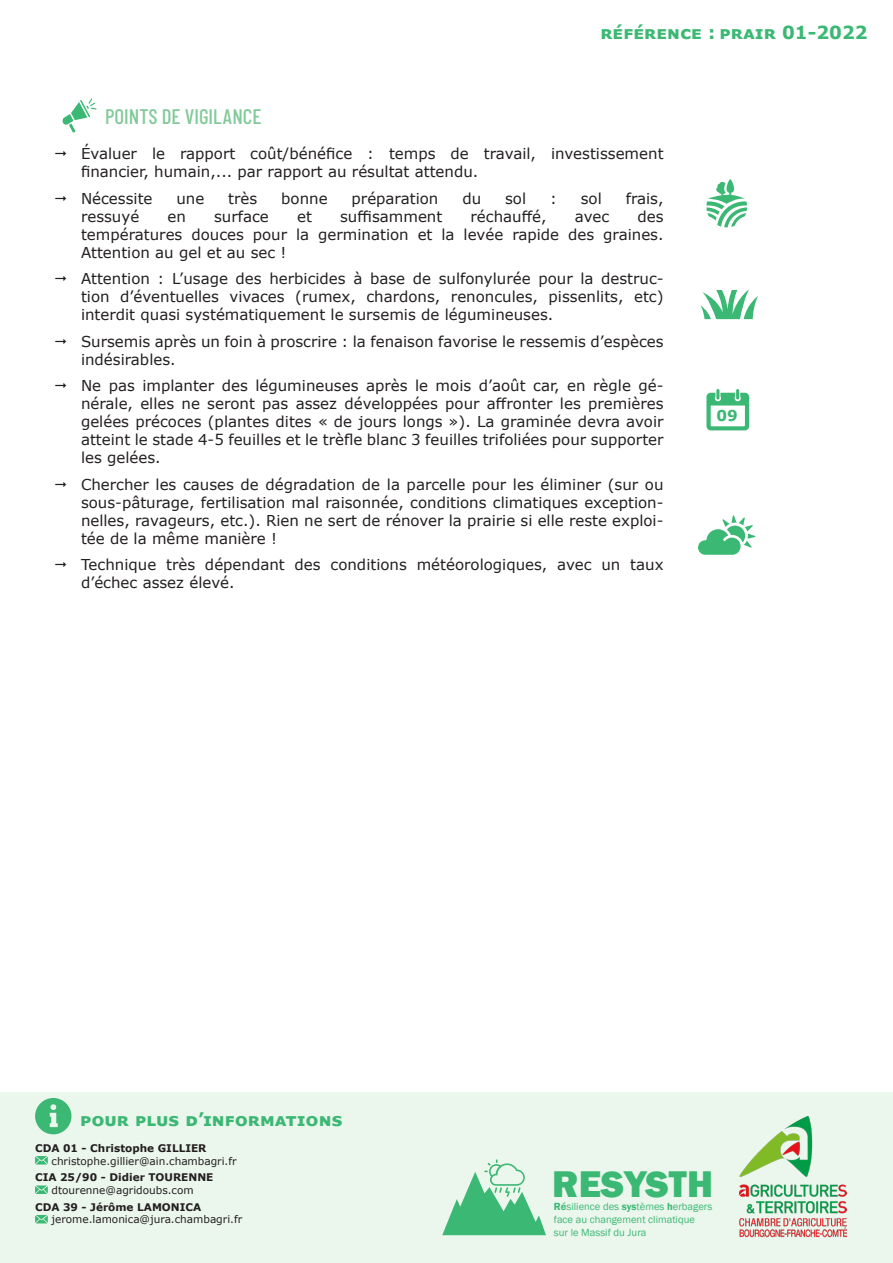
<style>
.page{position:relative;width:893px;height:1263px;background:#fff}
.page>*{position:absolute;margin:0;border:0;box-sizing:border-box;transform-origin:0 0}
.t1{font:800 38.25px "Franklin Gothic";color:#3bb873}
.TITRE_PARTIES{font:500 21px "Barlow Condensed";color:#81ca99}
.REFERENCE_FICHE{font:700 18px "Verdana";color:#3bb873}
.t2{font:15px/18px "Verdana";color:#231f20;text-align:justify}
.CORPS_DE_TEXTE_JUSTI{font:700 15px "Verdana";color:#3bb873}
.t3{font:10.65px/12.8px "Franklin Gothic";color:#3bb873}
.POUR___D_INFO{font:10.5px "Verdana";color:#231f20}
.POUR___D_INFO-2{font:700 10.5px "Verdana";color:#231f20}
.s1{font-weight:600}
</style>
<div class="page">
<div style="left:0;top:1093px;width:893px;height:170px;background:#ebf6ed"></div>
<svg style="left:35px;top:1098px;width:36px;height:36px"></svg>
<img style="left:740px;top:1116px;width:106px;height:122px">
<svg style="left:442px;top:1159px;width:104px;height:76px"></svg>
<svg style="left:62px;top:98px;width:35px;height:35px"></svg>
<svg style="left:706px;top:179px;width:41px;height:48px"></svg>
<svg style="left:700px;top:290px;width:58px;height:29px"></svg>
<svg style="left:706px;top:389px;width:43px;height:41px"></svg>
<svg style="left:698px;top:515px;width:58px;height:40px"></svg>
<svg style="left:35px;top:1156px;width:13px;height:8px"></svg>
<svg style="left:35px;top:1185px;width:13px;height:9px"></svg>
<svg style="left:35px;top:1215px;width:13px;height:8px"></svg>
<p class="REFERENCE_FICHE" style="left:600px;top:20px;width:13px">RÉFÉRENCE</p>
<p class="REFERENCE_FICHE" style="left:708px;top:20px;width:24px">:PRAIR</p>
<p class="REFERENCE_FICHE" style="left:782px;top:20px;width:87px">01-2022</p>
<p class="TITRE_PARTIES" style="left:105px;top:103px;width:158px">POINTS DE VIGILANCE</p>
<p class="t2" style="left:81px;top:144px;width:584px">Évaluer le rapport coût/bénéfice : temps de travail, investissement financier, humain,... par rapport au résultat attendu.</p>
<p class="t2" style="left:81px;top:189px;width:73px">Nécessite</p>
<p class="t2" style="left:176px;top:189px;width:29px">une</p>
<p class="t2" style="left:228px;top:189px;width:31px">très</p>
<p class="t2" style="left:281px;top:189px;width:48px">bonne</p>
<p class="t2" style="left:352px;top:189px;width:88px">préparation</p>
<p class="t2" style="left:462px;top:189px;width:20px">du</p>
<p class="t2" style="left:505px;top:189px;width:23px">sol</p>
<p class="t2" style="left:550px;top:189px;width:8px">:</p>
<p class="t2" style="left:581px;top:189px;width:23px">sol</p>
<p class="t2" style="left:626px;top:189px;width:39px">frais,</p>
<p class="t2" style="left:81px;top:207px;width:60px">ressuyé</p>
<p class="t2" style="left:167px;top:207px;width:20px">en</p>
<p class="t2" style="left:214px;top:207px;width:56px">surface</p>
<p class="t2" style="left:297px;top:207px;width:16px">et</p>
<p class="t2" style="left:340px;top:207px;width:104px">suffisamment</p>
<p class="t2" style="left:471px;top:207px;width:78px">réchauffé,</p>
<p class="t2" style="left:575px;top:207px;width:36px">avec</p>
<p class="t2" style="left:81px;top:207px;width:584px;text-indent:556px">des températures douces pour la germination et la levée rapide des graines.<br>Attention au gel et au sec !</p>
<p class="t2" style="left:81px;top:269px;width:584px">Attention : L’usage des herbicides à base de sulfonylurée pour la destruc&shy;tion d’éventuelles vivaces (rumex, chardons, renoncules, pissenlits, etc) interdit quasi systématiquement le sursemis de légumineuses.</p>
<p class="t2" style="left:81px;top:332px;width:584px">Sursemis après un foin à proscrire : la fenaison favorise le ressemis d’espèces indésirables.</p>
<p class="t2" style="left:81px;top:376px;width:584px">Ne pas implanter des légumineuses après le mois d’août car, en règle gé&shy;nérale, elles ne seront pas assez développées pour affronter les premières gelées précoces (plantes dites « de jours longs »). La graminée devra avoir atteint le stade 4-5 feuilles et le trèfle blanc 3 feuilles trifoliées pour supporter les gelées.</p>
<p class="t2" style="left:81px;top:475px;width:584px">Chercher les causes de dégradation de la parcelle pour les éliminer (sur ou sous-pâturage, fertilisation mal raisonnée, conditions climatiques exception&shy;nelles, ravageurs, etc.). Rien ne sert de rénover la prairie si elle reste exploi&shy;tée de la même manière !</p>
<p class="t2" style="left:81px;top:555px;width:584px">Technique très dépendant des conditions météorologiques, avec un taux d’échec assez élevé.</p>
<p class="CORPS_DE_TEXTE_JUSTI" style="left:717px;top:405px;width:23px">09</p>
<p class="REFERENCE_FICHE" style="left:80px;top:1106px;width:264px">POUR PLUS D’INFORMATIONS</p>
<p class="POUR___D_INFO-2" style="left:35px;top:1141px;width:173px">CDA 01 - Christophe GILLIER</p>
<p class="POUR___D_INFO" style="left:52px;top:1153px;width:187px">christophe.gillier@ain.chambagri.fr</p>
<p class="POUR___D_INFO-2" style="left:35px;top:1170px;width:180px">CIA 25/90 - Didier TOURENNE</p>
<p class="POUR___D_INFO" style="left:52px;top:1183px;width:144px">dtourenne@agridoubs.com</p>
<p class="POUR___D_INFO-2" style="left:35px;top:1199px;width:168px">CDA 39 - Jérôme LAMONICA</p>
<p class="POUR___D_INFO" style="left:52px;top:1212px;width:192px">jerome.lamonica@jura.chambagri.fr</p>
<h1 class="t1" style="left:552px;top:1160px;width:162px">RESYSTH</h1>
<p class="t3" style="left:554px;top:1201px;width:160px"><span class="s1">Ré</span>silience des <span class="s1">sys</span>tèmes <span class="s1">h</span>erbagers face au changement climatique<br>sur le Massif du Jura</p>
</div>
